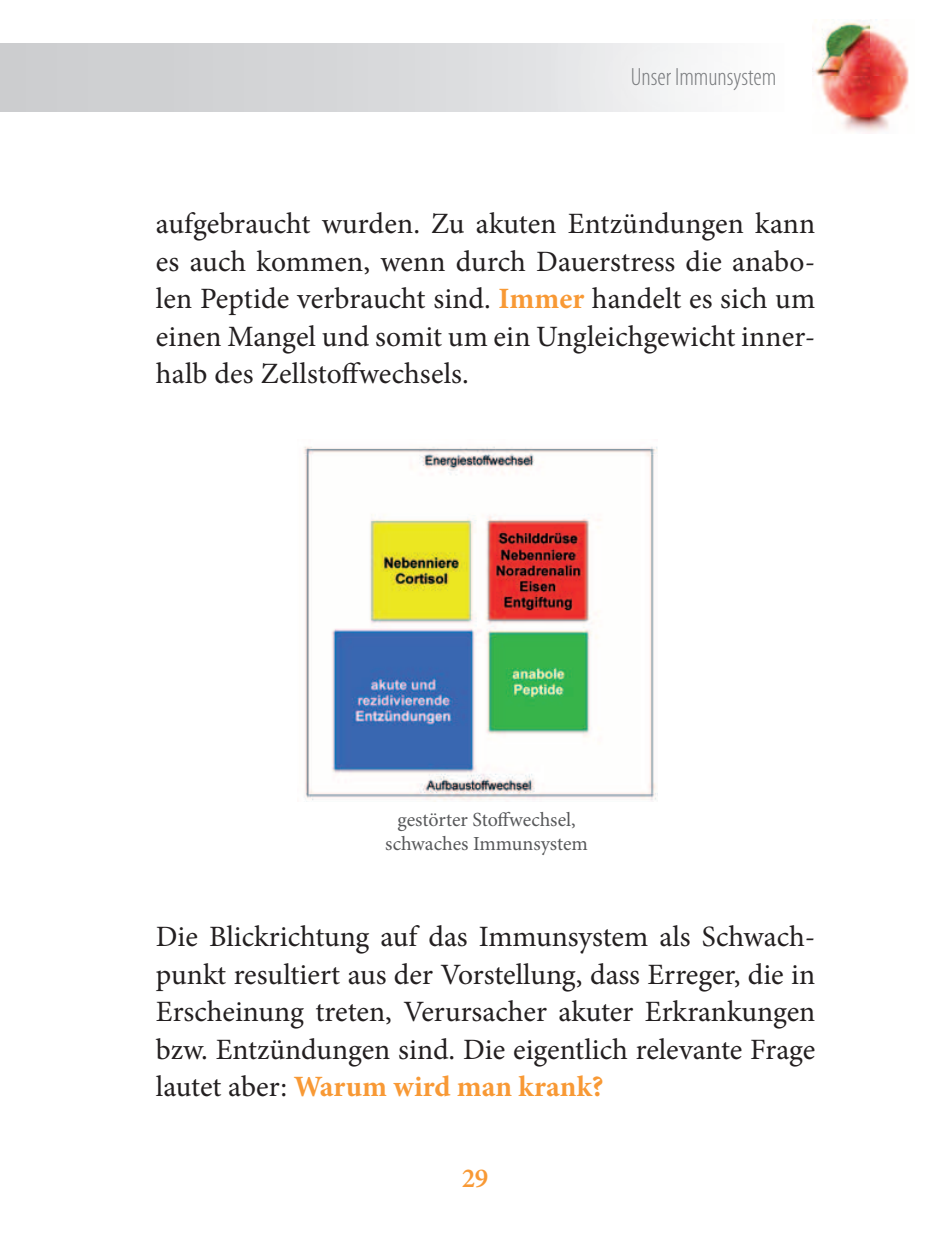
<style>
.page{position:relative;width:950px;height:1241px;background:#fff}
.page>*{position:absolute;margin:0;border:0;box-sizing:border-box;transform-origin:0 0}
.t1{font:29.5px/37.5px "Minion Pro";color:#231f20;text-align:justify}
.t2{font:600 27.5px "Minion Pro";color:#f89935}
.t3{font:300 condensed 25px "Myriad Pro";color:#787a7d}
.t4{font:20px/24px "Minion Pro";letter-spacing:-.005em;color:#57585a;text-align:center}
.s1{font-weight:700;color:#f89935}
</style>
<div class="page">
<img style="left:304px;top:446px;width:353px;height:355px">
<div style="left:0;top:43px;width:537px;height:69px;background:#d4d5d7"></div>
<img style="left:869px;top:23px;width:40px;height:110px">
<img style="left:812px;top:19px;width:57px;height:115px">
<p class="t3" style="left:631px;top:62px;width:147px">Unser Immunsystem</p>
<p class="t1" style="left:156px;top:205px;width:661px">aufgebraucht wurden. Zu akuten Entzündungen kann es auch kommen, wenn durch Dauerstress die anabo&shy;len Peptide verbraucht sind. <span class="s1">Immer</span> handelt es sich um einen Mangel und somit um ein Ungleichgewicht inner&shy;halb des Zellstoffwechsels.</p>
<p class="t4" style="left:385px;top:807px;width:204px">gestörter Stoffwechsel, schwaches Immunsystem</p>
<p class="t1" style="left:156px;top:917px;width:661px">Die Blickrichtung auf das Immunsystem als Schwach&shy;punkt resultiert aus der Vorstellung, dass Erreger, die in Erscheinung treten, Verursacher akuter Erkrankungen bzw. Entzündungen sind. Die eigentlich relevante Frage lautet aber: <span class="s1">Warum wird man krank?</span></p>
<p class="t2" style="left:462px;top:1158px;width:28px">29</p>
</div>
